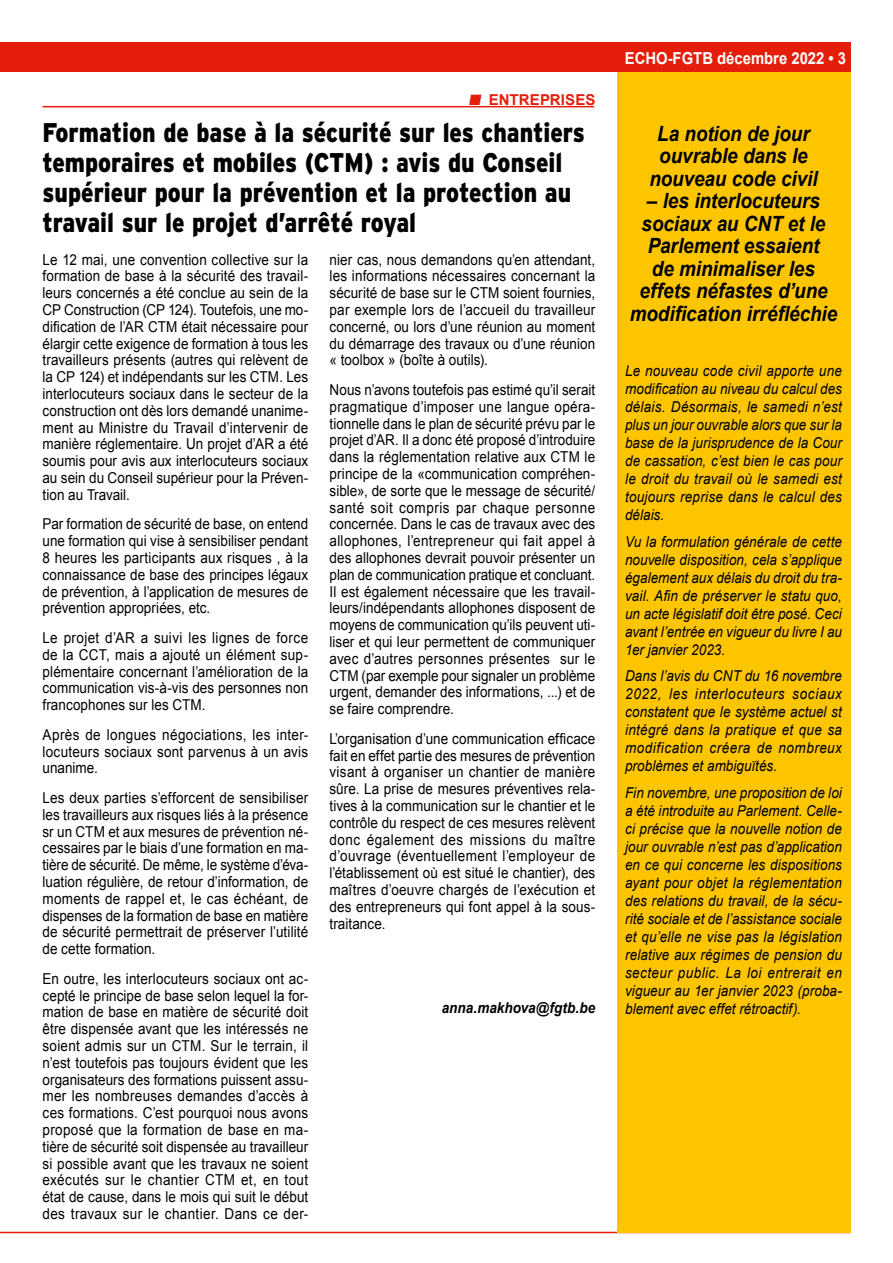
<style>
.page{position:relative;width:893px;height:1263px;background:#fff}
.page>*{position:absolute;margin:0;border:0;box-sizing:border-box;transform-origin:0 0}
.t1{font:900 27px/30px "Interstate";color:#000;scale:.85 1}
.t2{font:italic 700 21px/22.5px "Arial";letter-spacing:-.005em;color:#000;text-align:center;scale:.9 1}
.t3{font:700 16.5px "Arial";color:#fff;scale:.9 1}
.t4{font:15px/16.8px "Arial";letter-spacing:.005em;color:#000;text-align:justify;scale:.9 1}
.t5{font:italic 15px/18px "Arial";letter-spacing:.005em;color:#000;text-align:justify;scale:.9 1}
.t6{font:italic 700 15px "Arial";letter-spacing:.005em;color:#000;scale:.9 1}
.t7{font:700 15px "Arial";letter-spacing:.005em;color:#e41e0a}
</style>
<div class="page">
<div style="left:0;top:43px;width:850px;height:29px;background:#e41e0a"></div>
<hr style="left:0;top:1232px;width:850px;height:1px;background:#e41e0a">
<div style="left:617px;top:72px;width:233px;height:1161px;background:#fdc500"></div>
<hr style="left:43px;top:106px;width:551px;height:1px;background:#e41e0a">
<p class="t7" style="left:469px;top:90px;width:128px">■ ENTREPRISES</p>
<h1 class="t1" style="left:43px;top:117px;width:639px">Formation de base à la sécurité sur les chantiers temporaires et mobiles (CTM) : avis du Conseil supérieur pour la prévention et la protection au travail sur le projet d’arrêté royal</h1>
<p class="t4" style="left:43px;top:251px;width:297px">Le 12 mai, une convention collective sur la formation de base à la sécurité des travail&shy;leurs concernés a été conclue au sein de la CP Construction (CP 124). Toutefois, une mo&shy;dification de l’AR CTM était nécessaire pour élargir cette exigence de formation à tous les travailleurs présents (autres qui relèvent de la CP 124) et indépendants sur les CTM. Les interlocuteurs sociaux dans le secteur de la construction ont dès lors demandé unanime&shy;ment au Ministre du Travail d’intervenir de manière réglementaire. Un projet d’AR a été soumis pour avis aux interlocuteurs sociaux au sein du Conseil supérieur pour la Préven&shy;tion au Travail.</p>
<p class="t4" style="left:43px;top:516px;width:297px">Par formation de sécurité de base, on entend une formation qui vise à sensibiliser pendant 8 heures les participants aux risques , à la connaissance de base des principes légaux de prévention, à l’application de mesures de prévention appropriées, etc.</p>
<p class="t4" style="left:43px;top:629px;width:297px">Le projet d’AR a suivi les lignes de force de la CCT, mais a ajouté un élément sup&shy;plémentaire concernant l’amélioration de la communication vis-à-vis des personnes non francophones sur les CTM.</p>
<p class="t4" style="left:43px;top:726px;width:297px">Après de longues négociations, les inter&shy;locuteurs sociaux sont parvenus à un avis unanime.</p>
<p class="t4" style="left:43px;top:789px;width:297px">Les deux parties s’efforcent de sensibiliser les travailleurs aux risques liés à la présence sr un CTM et aux mesures de prévention né&shy;cessaires par le biais d’une formation en ma&shy;tière de sécurité. De même, le système d’éva&shy;luation régulière, de retour d’information, de moments de rappel et, le cas échéant, de dispenses de la formation de base en matière de sécurité permettrait de préserver l’utilité de cette formation.</p>
<p class="t4" style="left:43px;top:970px;width:297px">En outre, les interlocuteurs sociaux ont ac&shy;cepté le principe de base selon lequel la for&shy;mation de base en matière de sécurité doit être dispensée avant que les intéressés ne soient admis sur un CTM. Sur le terrain, il n’est toutefois pas toujours évident que les organisateurs des formations puissent assu&shy;mer les nombreuses demandes d’accès à ces formations. C’est pourquoi nous avons proposé que la formation de base en ma&shy;tière de sécurité soit dispensée au travailleur si possible avant que les travaux ne soient exécutés sur le chantier CTM et, en tout état de cause, dans le mois qui suit le début des travaux sur le chantier. Dans ce der-</p>
<p class="t4" style="left:330px;top:251px;width:297px">nier cas, nous demandons qu’en attendant, les informations nécessaires concernant la sécurité de base sur le CTM soient fournies, par exemple lors de l’accueil du travailleur concerné, ou lors d’une réunion au moment du démarrage des travaux ou d’une réunion « toolbox » (boîte à outils).</p>
<p class="t4" style="left:330px;top:381px;width:297px">Nous n’avons toutefois pas estimé qu’il serait pragmatique d’imposer une langue opéra&shy;tionnelle dans le plan de sécurité prévu par le projet d’AR. Il a donc été proposé d’introduire dans la réglementation relative aux CTM le principe de la «communication compréhen&shy;sible», de sorte que le message de sécurité/ santé soit compris par chaque personne concernée. Dans le cas de travaux avec des allophones, l’entrepreneur qui fait appel à des allophones devrait pouvoir présenter un plan de communication pratique et concluant.<br>Il est également nécessaire que les travail&shy;leurs/indépendants allophones disposent de moyens de communication qu’ils peuvent uti&shy;liser et qui leur permettent de communiquer avec d’autres personnes présentes sur le CTM (par exemple pour signaler un problème urgent, demander des informations, ...) et de se faire comprendre.</p>
<p class="t4" style="left:330px;top:730px;width:297px">L’organisation d’une communication efficace fait en effet partie des mesures de prévention visant à organiser un chantier de manière sûre. La prise de mesures préventives rela&shy;tives à la communication sur le chantier et le contrôle du respect de ces mesures relèvent donc également des missions du maître d’ouvrage (éventuellement l’employeur de l’établissement où est situé le chantier), des maîtres d’oeuvre chargés de l’exécution et des entrepreneurs qui font appel à la sous&shy;traitance.</p>
<p class="t6" style="left:442px;top:998px;width:172px">anna.makhova@fgtb.be</p>
<p class="t3" style="left:625px;top:47px;width:248px">ECHO-FGTB décembre 2022 • 3</p>
<h2 class="t2" style="left:649px;top:123px;width:188px">La notion de jour ouvrable dans le nouveau code civil</h2>
<h2 class="t2" style="left:630px;top:190px;width:232px">– les interlocuteurs sociaux au CNT et le<br>Parlement essaient<br>de minimaliser les effets néfastes d’une modification irréfléchie</h2>
<p class="t5" style="left:625px;top:362px;width:242px">Le nouveau code civil apporte une modification au niveau du calcul des délais. Désormais, le samedi n’est plus un jour ouvrable alors que sur la base de la jurisprudence de la Cour de cassation, c’est bien le cas pour le droit du travail où le samedi est toujours reprise dans le calcul des délais.</p>
<p class="t5" style="left:625px;top:533px;width:242px">Vu la formulation générale de cette nouvelle disposition, cela s’applique également aux délais du droit du tra&shy;vail. Afin de préserver le statu quo, un acte législatif doit être posé. Ceci avant l’entrée en vigueur du livre I au 1er janvier 2023.</p>
<p class="t5" style="left:625px;top:667px;width:242px">Dans l’avis du CNT du 16 novembre 2022, les interlocuteurs sociaux constatent que le système actuel st intégré dans la pratique et que sa modification créera de nombreux problèmes et ambiguïtés.</p>
<p class="t5" style="left:625px;top:784px;width:242px">Fin novembre, une proposition de loi a été introduite au Parlement. Celle&shy;ci précise que la nouvelle notion de jour ouvrable n’est pas d’application en ce qui concerne les dispositions ayant pour objet la réglementation des relations du travail, de la sécu&shy;rité sociale et de l’assistance sociale et qu’elle ne vise pas la législation relative aux régimes de pension du secteur public. La loi entrerait en vigueur au 1er janvier 2023 (proba&shy;blement avec effet rétroactif).</p>
</div>
